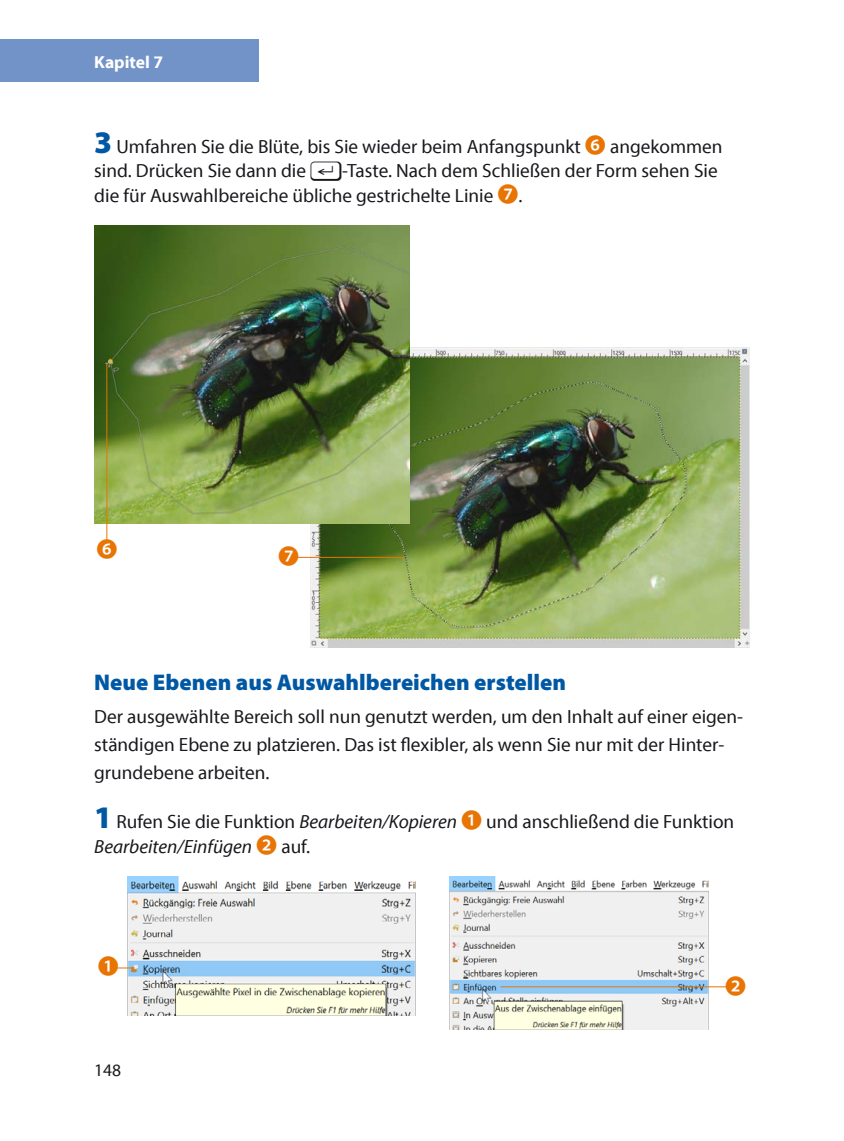
<style>
.page{position:relative;width:844px;height:1141px;background:#fff}
.page>*{position:absolute;margin:0;border:0;box-sizing:border-box;transform-origin:0 0}
.t1{font:900 22.75px "Myriad Pro";color:#0058a4}
.t2{font:21px "Koz Go Pr 6 N";color:#e87404}
.t3{font:19.25px/24.5px "Myriad Pro";color:#1a171c}
.t4{font:700 17.5px "Myriad Pro";color:#fff}
.t5{font:17.5px "Myriad Pro";color:#1a171c}
.s1{font-weight:900;font-size:31.5px;color:#0058a4}
.s2{font-family:"Koz Go Pr 6 N";font-size:21px;color:#e87404}
.s3{font-family:"Tastatur A"}
.s4{font-style:italic}
</style>
<div class="page">
<div style="left:0;top:40px;width:258px;height:42px;background:#7293c7"></div>
<img style="left:310px;top:347px;width:439px;height:301px">
<img style="left:94px;top:225px;width:316px;height:299px">
<hr style="left:295px;top:557px;width:110px;height:1px;background:#e87404">
<hr style="left:106px;top:364px;width:1px;height:176px;background:#e87404">
<img style="left:127px;top:877px;width:288px;height:138px">
<img style="left:449px;top:877px;width:259px;height:152px">
<hr style="left:500px;top:986px;width:228px;height:1px;background:#e87404">
<svg style="left:115px;top:968px;width:19px;height:1px"></svg>
<p class="t4" style="left:94px;top:50px;width:70px">Kapitel 7</p>
<p class="t3" style="left:94px;top:134px;width:629px"><span class="s1">3</span> Umfahren Sie die Blüte, bis Sie wieder beim Anfangspunkt <span class="s2">❻</span> angekommen sind. Drücken Sie dann die <span class="s3">Ü</span>-Taste. Nach dem Schließen der Form sehen Sie die für Auswahlbereiche übliche gestrichelte Linie <span class="s2">❼</span>.</p>
<p class="t2" style="left:96px;top:537px;width:22px">❻</p>
<p class="t2" style="left:278px;top:545px;width:22px">❼</p>
<p class="t1" style="left:94px;top:667px;width:473px">Neue Ebenen aus Auswahlbereichen erstellen</p>
<p class="t3" style="left:94px;top:702px;width:650px;line-height:28px">Der ausgewählte Bereich soll nun genutzt werden, um den Inhalt auf einer eigen&shy;ständigen Ebene zu platzieren. Das ist flexibler, als wenn Sie nur mit der Hinter&shy;grundebene arbeiten.</p>
<p class="t3" style="left:94px;top:809px;width:641px"><span class="s1">1</span> Rufen Sie die Funktion <span class="s4">Bearbeiten/Kopieren</span> <span class="s2">❶</span> und anschließend die Funktion<br><span class="s4">Bearbeiten/Einfügen</span> <span class="s2">❷</span> auf.</p>
<p class="t2" style="left:98px;top:954px;width:22px">❶</p>
<p class="t5" style="left:94px;top:1059px;width:28px">148</p>
<p class="t2" style="left:725px;top:974px;width:22px">❷</p>
</div>
